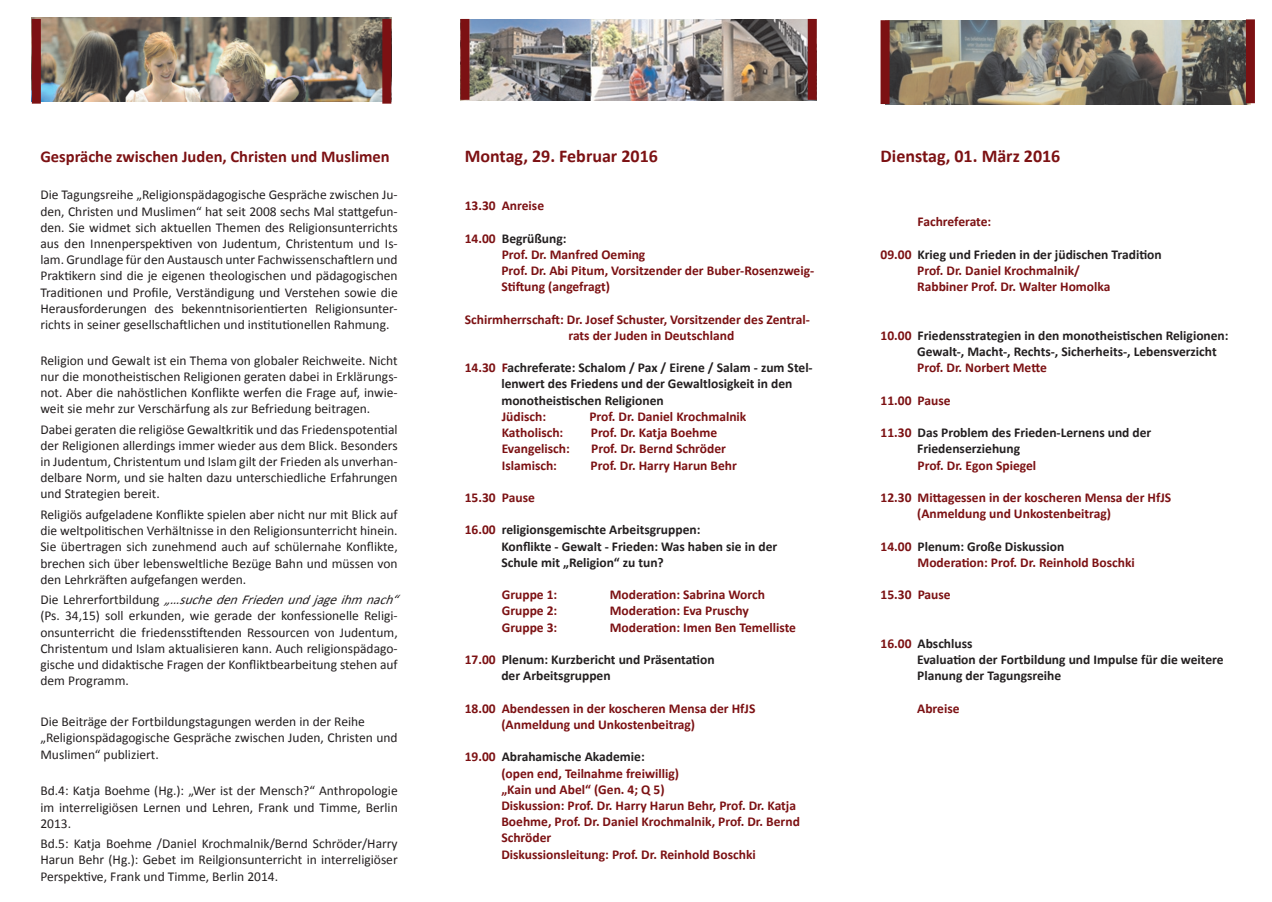
<style>
.page{position:relative;width:1272px;height:902px;background:#fff}
.page>*{position:absolute;margin:0;border:0;box-sizing:border-box;transform-origin:0 0}
.t1{font:700 18px "Calibri";color:#7c1113}
.t2{font:700 16.5px "Calibri";color:#7c1113}
.t3{font:13.5px/16.2px "Calibri";color:#231f20;text-align:justify}
.t4{font:700 13.5px "Calibri";color:#7c1113}
.t5{font:700 13.5px "Calibri";color:#231f20}
.s1{font-style:italic}
.s2{color:#7c1113}
</style>
<div class="page">
<img style="left:31px;top:17px;width:360px;height:85px">
<img style="left:469px;top:19px;width:338px;height:81px">
<img style="left:889px;top:20px;width:361px;height:84px">
<div style="left:32px;top:19px;width:9px;height:85px;background:#7c1113"></div>
<div style="left:382px;top:19px;width:9px;height:85px;background:#7c1113"></div>
<div style="left:460px;top:19px;width:9px;height:81px;background:#7c1113"></div>
<div style="left:807px;top:19px;width:9px;height:81px;background:#7c1113"></div>
<div style="left:880px;top:20px;width:9px;height:84px;background:#7c1113"></div>
<div style="left:1245px;top:19px;width:9px;height:84px;background:#7c1113"></div>
<p class="t2" style="left:40px;top:145px;width:351px">Gespräche zwischen Juden, Christen und Muslimen</p>
<p class="t3" style="left:40px;top:187px;width:359px">Die Tagungsreihe „Religionspädagogische Gespräche zwischen Ju&shy;den, Christen und Muslimen“ hat seit 2008 sechs Mal stattgefun&shy;den. Sie widmet sich aktuellen Themen des Religionsunterrichts aus den Innenperspektiven von Judentum, Christentum und Is&shy;lam. Grundlage für den Austausch unter Fachwissenschaftlern und Praktikern sind die je eigenen theologischen und pädagogischen Traditionen und Profile, Verständigung und Verstehen sowie die Herausforderungen des bekenntnisorientierten Religionsunter&shy;richts in seiner gesellschaftlichen und institutionellen Rahmung.</p>
<p class="t3" style="left:40px;top:352px;width:359px">Religion und Gewalt ist ein Thema von globaler Reichweite. Nicht nur die monotheistischen Religionen geraten dabei in Erklärungs&shy;not. Aber die nahöstlichen Konflikte werfen die Frage auf, inwie&shy;weit sie mehr zur Verschärfung als zur Befriedung beitragen.</p>
<p class="t3" style="left:40px;top:421px;width:359px">Dabei geraten die religiöse Gewaltkritik und das Friedenspotential der Religionen allerdings immer wieder aus dem Blick. Besonders in Judentum, Christentum und Islam gilt der Frieden als unverhan&shy;delbare Norm, und sie halten dazu unterschiedliche Erfahrungen und Strategien bereit.</p>
<p class="t3" style="left:40px;top:506px;width:359px">Religiös aufgeladene Konflikte spielen aber nicht nur mit Blick auf die weltpolitischen Verhältnisse in den Religionsunterricht hinein.<br>Sie übertragen sich zunehmend auch auf schülernahe Konflikte, brechen sich über lebensweltliche Bezüge Bahn und müssen von den Lehrkräften aufgefangen werden.</p>
<p class="t3" style="left:40px;top:591px;width:365px;text-align:left">D i e L e h r e r f o r t b i l d u n g <span class="s1">„…suchedenFriedenundjageihmnach“ </span>(Ps. 34,15) soll erkunden, wie gerade der konfessionelle Religi&shy;onsunterricht die friedensstiftenden Ressourcen von Judentum, Christentum und Islam aktualisieren kann. Auch religionspädago&shy;gische und didaktische Fragen der Konfliktbearbeitung stehen auf dem Programm.</p>
<p class="t3" style="left:40px;top:713px;width:326px">Die Beiträge der Fortbildungstagungen werden in der Reihe</p>
<p class="t3" style="left:40px;top:729px;width:359px">„Religionspädagogische Gespräche zwischen Juden, Christen und<br>Muslimen“ publiziert.</p>
<p class="t3" style="left:40px;top:782px;width:359px">Bd.4: Katja Boehme (Hg.): „Wer ist der Mensch?“ Anthropologie im interreligiösen Lernen und Lehren, Frank und Timme, Berlin 2013.</p>
<p class="t3" style="left:40px;top:835px;width:359px">Bd.5: Katja Boehme /Daniel Krochmalnik/Bernd Schröder/Harry Harun Behr (Hg.): Gebet im Reilgionsunterricht in interreligiöser Perspektive, Frank und Timme, Berlin 2014.</p>
<p class="t1" style="left:465px;top:144px;width:195px">Montag, 29. Februar 2016</p>
<p class="t4" style="left:465px;top:197px;width:81px">13.30 Anreise</p>
<p class="t5" style="left:465px;top:229px;width:103px"><span class="s2">14.00</span> Begrüßung:</p>
<p class="t4" style="left:501px;top:246px;width:145px">Prof. Dr. Manfred Oeming</p>
<p class="t4" style="left:501px;top:262px;width:314px">Prof. Dr. Abi Pitum, Vorsitzender der Buber-Rosenzweig-</p>
<p class="t4" style="left:501px;top:278px;width:110px">Stiftung (angefragt)</p>
<p class="t4" style="left:465px;top:310px;width:347px">Schirmherrschaft: Dr. Josef Schuster, Vorsitzender des Zentral-</p>
<p class="t4" style="left:568px;top:327px;width:167px">rats der Juden in Deutschland</p>
<p class="t5" style="left:465px;top:359px;width:349px"><span class="s2">14.30 F</span>achreferate: Schalom / Pax / Eirene / Salam - zum Stel-</p>
<p class="t5" style="left:501px;top:375px;width:292px">lenwert des Friedens und der Gewaltlosigkeit in den</p>
<p class="t5" style="left:501px;top:391px;width:164px">monotheistischen Religionen</p>
<p class="t4" style="left:501px;top:408px;width:46px">Jüdisch:</p>
<p class="t4" style="left:589px;top:408px;width:159px">Prof. Dr. Daniel Krochmalnik</p>
<p class="t4" style="left:501px;top:424px;width:63px">Katholisch:</p>
<p class="t4" style="left:591px;top:424px;width:128px">Prof. Dr. Katja Boehme</p>
<p class="t4" style="left:501px;top:440px;width:70px">Evangelisch:</p>
<p class="t4" style="left:591px;top:440px;width:136px">Prof. Dr. Bernd Schröder</p>
<p class="t4" style="left:501px;top:456px;width:57px">Islamisch:</p>
<p class="t4" style="left:590px;top:456px;width:148px">Prof. Dr. Harry Harun Behr</p>
<p class="t4" style="left:465px;top:489px;width:72px">15.30 Pause</p>
<p class="t5" style="left:465px;top:521px;width:237px"><span class="s2">16.00</span> religionsgemischte Arbeitsgruppen:</p>
<p class="t5" style="left:501px;top:537px;width:277px">Konflikte - Gewalt - Frieden: Was haben sie in der</p>
<p class="t5" style="left:501px;top:553px;width:164px">Schule mit „Religion“ zu tun?</p>
<p class="t4" style="left:501px;top:586px;width:57px">Gruppe 1:</p>
<p class="t4" style="left:609px;top:586px;width:157px">Moderation: Sabrina Worch</p>
<p class="t4" style="left:501px;top:602px;width:57px">Gruppe 2:</p>
<p class="t4" style="left:609px;top:602px;width:141px">Moderation: Eva Pruschy</p>
<p class="t4" style="left:501px;top:618px;width:57px">Gruppe 3:</p>
<p class="t4" style="left:609px;top:618px;width:188px">Moderation: Imen Ben Temelliste</p>
<p class="t5" style="left:465px;top:651px;width:251px"><span class="s2">17.00</span> Plenum: Kurzbericht und Präsentation</p>
<p class="t5" style="left:501px;top:667px;width:111px">der Arbeitsgruppen</p>
<p class="t4" style="left:465px;top:699px;width:292px">18.00 Abendessen in der koscheren Mensa der HfJS</p>
<p class="t4" style="left:501px;top:715px;width:195px">(Anmeldung und Unkostenbeitrag)</p>
<p class="t5" style="left:465px;top:748px;width:181px"><span class="s2">19.00</span> Abrahamische Akademie:</p>
<p class="t4" style="left:501px;top:764px;width:179px">(open end, Teilnahme freiwillig)</p>
<p class="t4" style="left:501px;top:780px;width:165px">„Kain und Abel“ (Gen. 4; Q 5)</p>
<p class="t4" style="left:501px;top:796px;width:296px">Diskussion: Prof. Dr. Harry Harun Behr, Prof. Dr. Katja</p>
<p class="t4" style="left:501px;top:813px;width:300px">Boehme, Prof. Dr. Daniel Krochmalnik, Prof. Dr. Bernd</p>
<p class="t4" style="left:501px;top:829px;width:52px">Schröder</p>
<p class="t4" style="left:501px;top:845px;width:256px">Diskussionsleitung: Prof. Dr. Reinhold Boschki</p>
<p class="t1" style="left:880px;top:144px;width:181px">Dienstag, 01. März 2016</p>
<p class="t4" style="left:917px;top:213px;width:75px">Fachreferate:</p>
<p class="t5" style="left:880px;top:246px;width:283px"><span class="s2">09.00</span> Krieg und Frieden in der jüdischen Tradition</p>
<p class="t4" style="left:917px;top:262px;width:164px">Prof. Dr. Daniel Krochmalnik/</p>
<p class="t4" style="left:917px;top:278px;width:195px">Rabbiner Prof. Dr. Walter Homolka</p>
<p class="t5" style="left:880px;top:327px;width:349px"><span class="s2">10.00</span> Friedensstrategien in den monotheistischen Religionen:</p>
<p class="t5" style="left:917px;top:343px;width:301px">Gewalt-, Macht-, Rechts-, Sicherheits-, Lebensverzicht</p>
<p class="t4" style="left:917px;top:359px;width:131px">Prof. Dr. Norbert Mette</p>
<p class="t4" style="left:880px;top:391px;width:72px">11.00 Pause</p>
<p class="t5" style="left:880px;top:424px;width:272px"><span class="s2">11.30</span> Das Problem des Frieden-Lernens und der</p>
<p class="t5" style="left:917px;top:440px;width:104px">Friedenserziehung</p>
<p class="t4" style="left:917px;top:456px;width:120px">Prof. Dr. Egon Spiegel</p>
<p class="t4" style="left:880px;top:489px;width:292px">12.30 Mittagessen in der koscheren Mensa der HfJS</p>
<p class="t4" style="left:917px;top:505px;width:195px">(Anmeldung und Unkostenbeitrag)</p>
<p class="t5" style="left:880px;top:537px;width:185px"><span class="s2">14.00</span> Plenum: Große Diskussion</p>
<p class="t4" style="left:917px;top:553px;width:219px">Moderation: Prof. Dr. Reinhold Boschki</p>
<p class="t4" style="left:880px;top:586px;width:72px">15.30 Pause</p>
<p class="t5" style="left:880px;top:634px;width:93px"><span class="s2">16.00</span> Abschluss</p>
<p class="t5" style="left:917px;top:651px;width:308px">Evaluation der Fortbildung und Impulse für die weitere</p>
<p class="t5" style="left:917px;top:667px;width:146px">Planung der Tagungsreihe</p>
<p class="t4" style="left:917px;top:699px;width:44px">Abreise</p>
</div>
